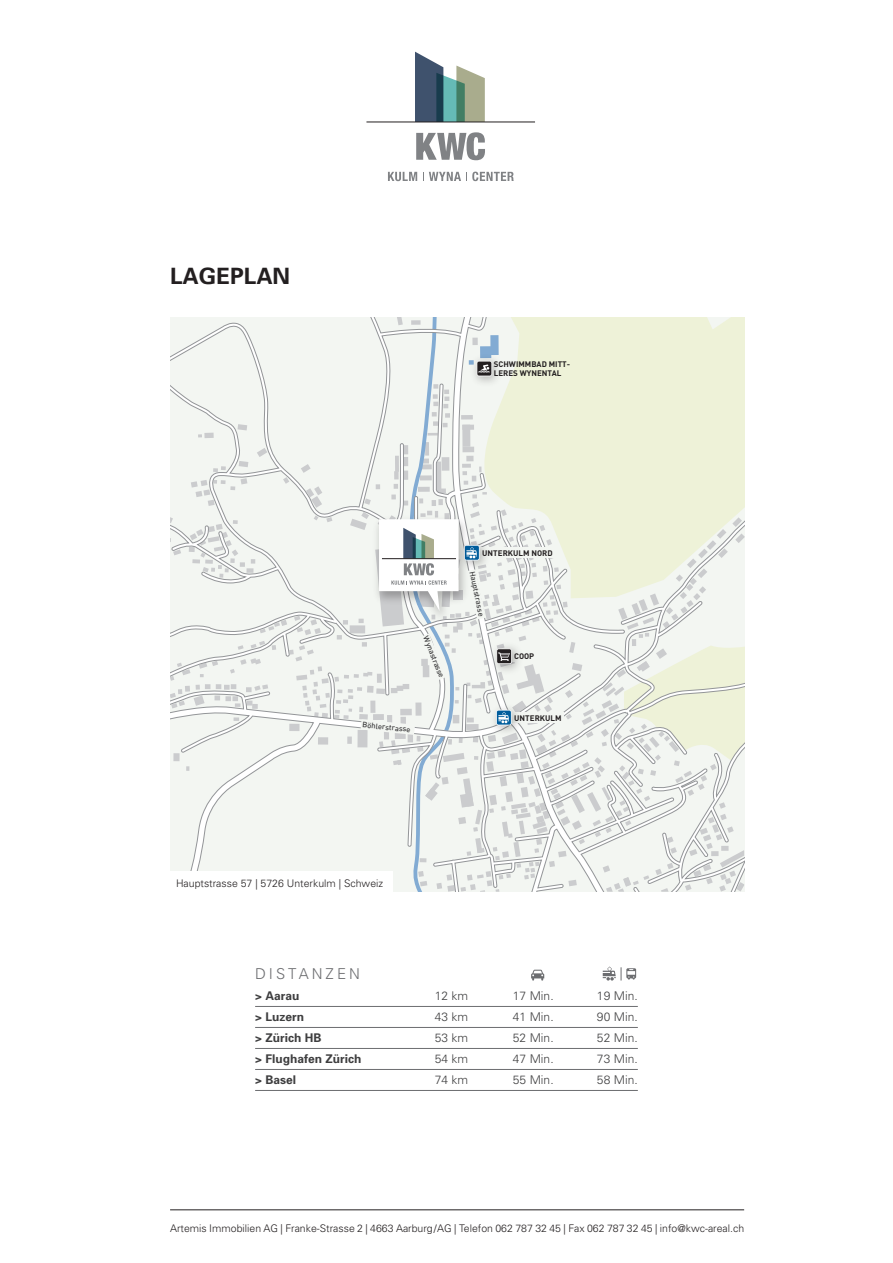
<style>
.page{position:relative;width:893px;height:1263px;background:#fff}
.page>*{position:absolute;margin:0;border:0;box-sizing:border-box;transform-origin:0 0}
.t1{font:700 22.5px "Univers";color:#231f20}
.t2{font:300 15px "Univers";letter-spacing:.2em;color:#6c6d70}
.t3{font:300 12px "Univers";color:#3e3e3f}
.t4{font:700 12px "Univers";color:#3e3e3f}
.t5{font:300 10.5px "Univers";color:#231f20}
.t6{font:700 7.95px/9.6px "DIN";color:#231f20}
.t7{font:500 7.65px "DIN";color:#3e3e3f}
</style>
<div class="page">
<svg style="left:415px;top:52px;width:70px;height:70px"></svg>
<svg style="left:388px;top:172px;width:29px;height:9px"></svg>
<svg style="left:423px;top:172px;width:91px;height:9px"></svg>
<hr style="left:366px;top:122px;width:169px;height:1px;background:#231f20">
<svg style="left:416px;top:132px;width:69px;height:28px"></svg>
<hr style="left:170px;top:1209px;width:574px;height:1px;background:#231f20">
<svg style="left:170px;top:318px;width:574px;height:574px"></svg>
<hr style="left:255px;top:1006px;width:383px;height:1px;background:#6c6d70">
<hr style="left:255px;top:1027px;width:383px;height:1px;background:#6c6d70">
<hr style="left:255px;top:1048px;width:383px;height:1px;background:#6c6d70">
<hr style="left:255px;top:1069px;width:383px;height:1px;background:#6c6d70">
<hr style="left:255px;top:1090px;width:383px;height:1px;background:#6c6d70">
<svg style="left:531px;top:970px;width:13px;height:10px"></svg>
<svg style="left:603px;top:966px;width:33px;height:14px"></svg>
<div style="left:167px;top:872px;width:225px;height:22px;background:#fff"></div>
<h1 class="t1" style="left:170px;top:263px;width:122px">LAGEPLAN</h1>
<p class="t6" style="left:494px;top:359px;width:78px">SCHWIMMBAD MITT-<br>LERES WYNENTAL</p>
<p class="t7" style="left:430px;top:634px;width:46px;rotate:68deg">Wynastrasse</p>
<p class="t7" style="left:363px;top:720px;width:50px;rotate:6deg">Böhlerstrasse</p>
<p class="t6" style="left:482px;top:548px;width:72px">UNTERKULM NORD</p>
<p class="t7" style="left:477px;top:570px;width:47px;rotate:78deg">Hauptstrasse</p>
<p class="t6" style="left:514px;top:651px;width:22px">COOP</p>
<p class="t6" style="left:514px;top:712px;width:49px">UNTERKULM</p>
<p class="t5" style="left:176px;top:877px;width:209px">Hauptstrasse 57 | 5726 Unterkulm | Schweiz</p>
<h2 class="t2" style="left:255px;top:964px;width:106px">DISTANZEN</h2>
<p class="t4" style="left:255px;top:988px;width:46px">&gt; Aarau</p>
<p class="t3" style="left:435px;top:988px;width:35px">12 km</p>
<p class="t3" style="left:513px;top:988px;width:42px">17 Min.</p>
<p class="t3" style="left:597px;top:988px;width:42px">19 Min.</p>
<p class="t4" style="left:255px;top:1009px;width:51px">&gt; Luzern</p>
<p class="t3" style="left:435px;top:1009px;width:35px">43 km</p>
<p class="t3" style="left:513px;top:1009px;width:42px">41 Min.</p>
<p class="t3" style="left:597px;top:1009px;width:42px">90 Min.</p>
<p class="t4" style="left:255px;top:1030px;width:68px">&gt; Zürich HB</p>
<p class="t3" style="left:435px;top:1030px;width:35px">53 km</p>
<p class="t3" style="left:513px;top:1030px;width:42px">52 Min.</p>
<p class="t3" style="left:597px;top:1030px;width:42px">52 Min.</p>
<p class="t4" style="left:255px;top:1051px;width:108px">&gt; Flughafen Zürich</p>
<p class="t3" style="left:435px;top:1051px;width:35px">54 km</p>
<p class="t3" style="left:513px;top:1051px;width:42px">47 Min.</p>
<p class="t3" style="left:597px;top:1051px;width:42px">73 Min.</p>
<p class="t4" style="left:255px;top:1072px;width:43px">&gt; Basel</p>
<p class="t3" style="left:435px;top:1072px;width:35px">74 km</p>
<p class="t3" style="left:513px;top:1072px;width:42px">55 Min.</p>
<p class="t3" style="left:597px;top:1072px;width:42px">58 Min.</p>
<p class="t5" style="left:170px;top:1222px;width:576px">Artemis Immobilien AG | Franke-Strasse 2 | 4663 Aarburg/AG | Telefon 062 787 32 45 | Fax 062 787 32 45 | info@kwc-areal.ch</p>
</div>
